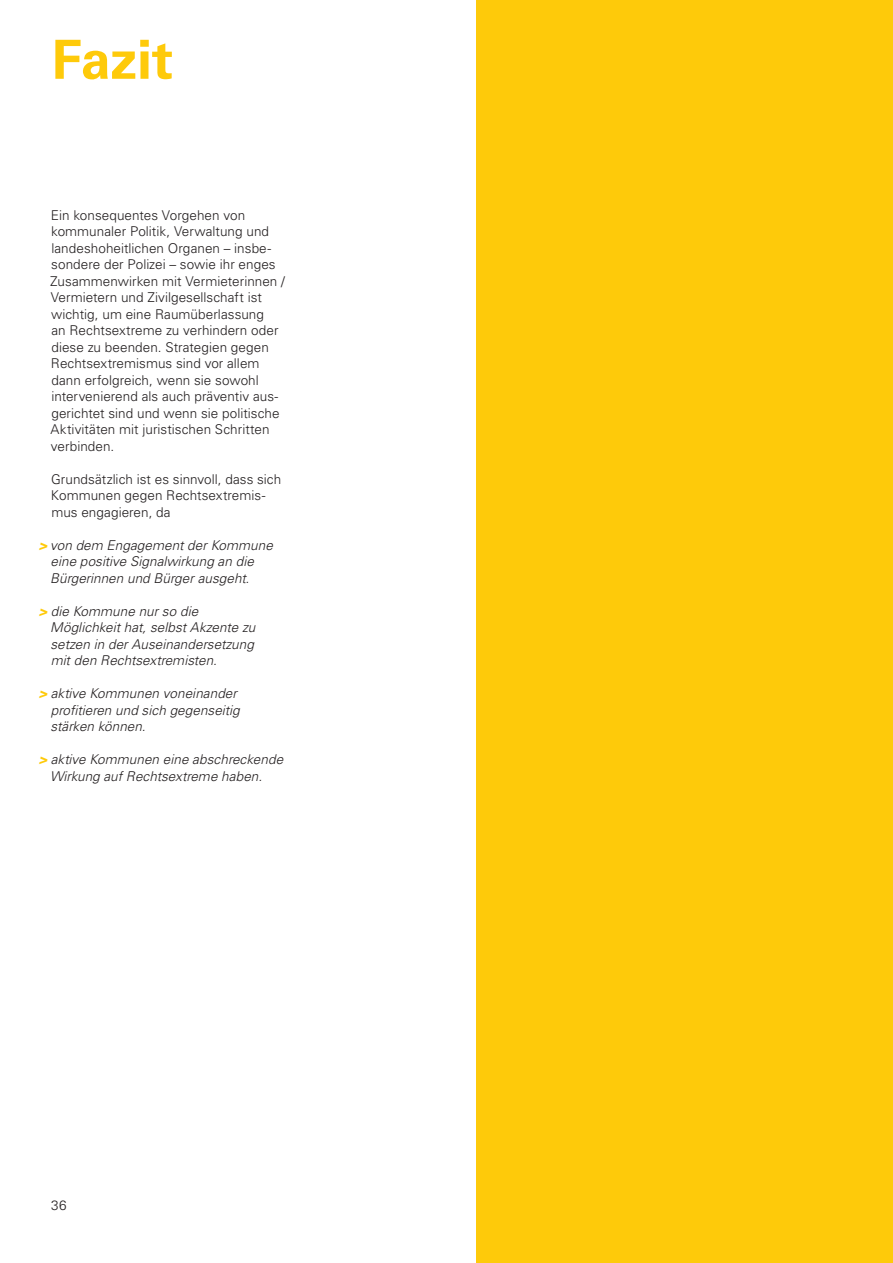
<style>
.page{position:relative;width:893px;height:1263px;background:#fff}
.page>*{position:absolute;margin:0;border:0;box-sizing:border-box;transform-origin:0 0}
.t1{font:700 54px "Univers";letter-spacing:-.005em;color:#feca0a}
.t2{font:300 13.5px/16.5px "Univers";letter-spacing:.005em;color:#231f20}
.t3{font:italic 300 13.5px/16.5px "Univers";letter-spacing:.005em;color:#231f20}
.s1{font-weight:900;color:#feca0a}
</style>
<div class="page">
<div style="left:476px;top:0;width:417px;height:1263px;background:#feca0a"></div>
<h1 class="t1" style="left:52px;top:28px;width:123px">Fazit</h1>
<p class="t2" style="left:50px;top:207px;width:236px">Ein konsequentes Vorgehen von kommunaler Politik, Verwaltung und landeshoheitlichen Organen – insbe&shy;sondere der Polizei – sowie ihr enges Zusammenwirken mit Vermieterinnen / Vermietern und Zivilgesellschaft ist wichtig, um eine Raumüberlassung<br>an Rechtsextreme zu verhindern oder diese zu beenden. Strategien gegen Rechtsextremismus sind vor allem dann erfolgreich, wenn sie sowohl intervenierend als auch präventiv aus&shy;gerichtet sind und wenn sie politische Aktivitäten mit juristischen Schritten verbinden.</p>
<p class="t2" style="left:51px;top:471px;width:232px">Grundsätzlich ist es sinnvoll, dass sich<br>Kommunen gegen Rechtsextremis&shy;mus engagieren, da</p>
<p class="t3" style="left:50px;top:537px;width:224px;text-indent:-12px"><span class="s1">&gt;</span> von dem Engagement der Kommune eine positive Signalwirkung an die<br>Bürgerinnen und Bürger ausgeht.</p>
<p class="t3" style="left:50px;top:603px;width:207px;text-indent:-12px"><span class="s1">&gt;</span> die Kommune nur so die<br>Möglichkeit hat, selbst Akzente zu setzen in der Auseinandersetzung mit den Rechtsextremisten.</p>
<p class="t3" style="left:51px;top:685px;width:191px;text-indent:-12px"><span class="s1">&gt;</span> aktive Kommunen voneinander profitieren und sich gegenseitig stärken können.</p>
<p class="t3" style="left:50px;top:751px;width:235px;text-indent:-12px"><span class="s1">&gt;</span> aktive Kommunen eine abschreckende<br>Wirkung auf Rechtsextreme haben.</p>
<p class="t2" style="left:51px;top:1197px;width:17px">36</p>
</div>
